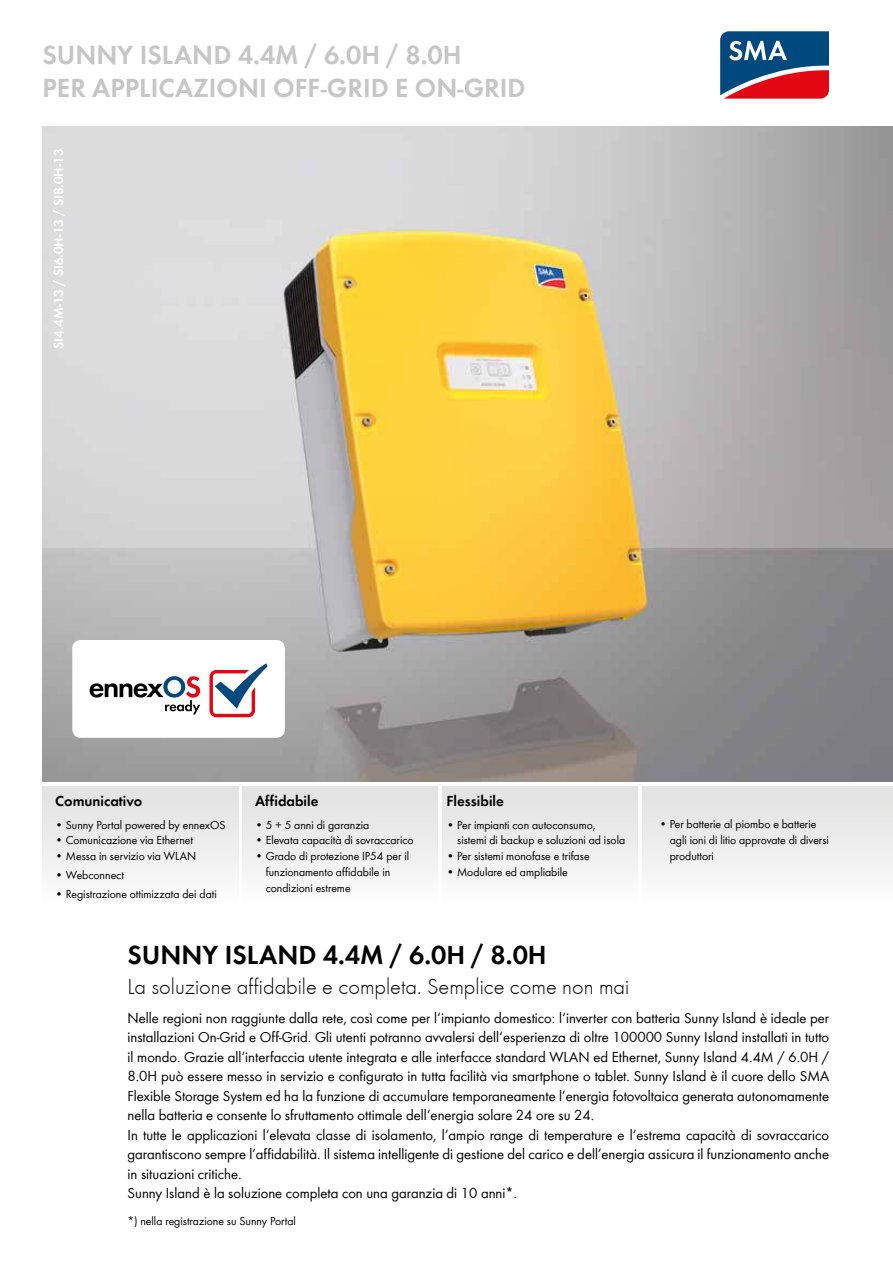
<style>
.page{position:relative;width:893px;height:1263px;background:#fff}
.page>*{position:absolute;margin:0;border:0;box-sizing:border-box;transform-origin:0 0}
.t1{font:600 27px/33px "SMA Futura Global";color:#c6c6c6}
.t2{font:600 27px "SMA Futura Global";color:#000}
.t3{font:300 22.5px "SMA Futura Global";color:#000}
.t4{font:15px/19.5px "SMA Futura Global";color:#000}
.t5{font:600 15px "SMA Futura Global";color:#000}
.t6{font:600 13.5px "SMA Futura Global";color:#fff}
.t7{font:12px/15.8px "SMA Futura Global";color:#000}
</style>
<div class="page">
<svg style="left:720px;top:31px;width:109px;height:68px;background:#655275"></svg>
<img style="left:43px;top:126px;width:850px;height:656px">
<div style="left:43px;top:787px;width:195px;height:119px;background:linear-gradient(to bottom,#e1e1e1,#fdfdfd)"></div>
<div style="left:242px;top:787px;width:196px;height:119px;background:linear-gradient(to bottom,#e1e1e1,#fdfdfd)"></div>
<div style="left:442px;top:787px;width:196px;height:119px;background:linear-gradient(to bottom,#e1e1e1,#fdfdfd)"></div>
<div style="left:642px;top:787px;width:251px;height:119px;background:linear-gradient(to bottom,#e1e1e1,#fdfdfd)"></div>
<div style="left:72px;top:640px;width:213px;height:98px;background:#fff;border-radius:9px"></div>
<svg style="left:90px;top:676px;width:110px;height:38px"></svg>
<svg style="left:209px;top:663px;width:59px;height:54px"></svg>
<h1 class="t1" style="left:43px;top:38px;width:484px">SUNNY ISLAND 4.4M / 6.0H / 8.0H<br>PER APPLICAZIONI OFF-GRID E ON-GRID</h1>
<p class="t6" style="left:51px;top:349px;width:201px;rotate:-90deg">SI4.4M-13 / SI6.0H-13 / SI8.0H-13</p>
<p class="t5" style="left:55px;top:792px;width:88px">Comunicativo</p>
<p class="t7" style="left:55px;top:816px;width:172px">• Sunny Portal powered by ennexOS</p>
<p class="t7" style="left:55px;top:832px;width:139px">• Comunicazione via Ethernet</p>
<p class="t7" style="left:55px;top:848px;width:142px">• Messa in servizio via WLAN</p>
<p class="t7" style="left:55px;top:867px;width:70px">• Webconnect</p>
<p class="t7" style="left:55px;top:885px;width:163px">• Registrazione ottimizzata dei dati</p>
<p class="t5" style="left:255px;top:792px;width:65px">Affidabile</p>
<p class="t7" style="left:255px;top:816px;width:116px">• 5 + 5 anni di garanzia</p>
<p class="t7" style="left:255px;top:832px;width:160px">• Elevata capacità di sovraccarico</p>
<p class="t7" style="left:266px;top:848px;width:145px;text-indent:-11px">• Grado di protezione IP54 per il funzionamento affidabile in condizioni estreme</p>
<p class="t5" style="left:446px;top:792px;width:59px">Flessibile</p>
<p class="t7" style="left:457px;top:816px;width:170px;text-indent:-11px">• Per impianti con autoconsumo, sistemi di backup e soluzioni ad isola</p>
<p class="t7" style="left:446px;top:848px;width:145px">• Per sistemi monofase e trifase</p>
<p class="t7" style="left:446px;top:864px;width:123px">• Modulare ed ampliabile</p>
<p class="t7" style="left:670px;top:816px;width:161px;text-indent:-11px">• Per batterie al piombo e batterie agli ioni di litio approvate di diversi produttori</p>
<h1 class="t2" style="left:128px;top:939px;width:421px">SUNNY ISLAND 4.4M / 6.0H / 8.0H</h1>
<h2 class="t3" style="left:128px;top:973px;width:503px">La soluzione affidabile e completa. Semplice come non mai</h2>
<p class="t4" style="left:128px;top:1008px;width:703px">Nelle regioni non raggiunte dalla rete, così come per l‘impianto domestico: l‘inverter con batteria Sunny Island è ideale per installazioni On-Grid e Off-Grid. Gli utenti potranno avvalersi dell‘esperienza di oltre 100000 Sunny Island installati in tutto il mondo. Grazie all‘interfaccia utente integrata e alle interfacce standard WLAN ed Ethernet, Sunny Island 4.4M / 6.0H / 8.0H può essere messo in servizio e configurato in tutta facilità via smartphone o tablet. Sunny Island è il cuore dello SMA Flexible Storage System ed ha la funzione di accumulare temporaneamente l’energia fotovoltaica generata autonomamente nella batteria e consente lo sfruttamento ottimale dell‘energia solare 24 ore su 24.<br>In tutte le applicazioni l‘elevata classe di isolamento, l‘ampio range di temperature e l‘estrema capacità di sovraccarico garantiscono sempre l’affidabilità. Il sistema intelligente di gestione del carico e dell’energia assicura il funzionamento anche in situazioni critiche.<br>Sunny Island è la soluzione completa con una garanzia di 10 anni*.</p>
<p class="t7" style="left:128px;top:1213px;width:170px">*) nella registrazione su Sunny Portal</p>
</div>
